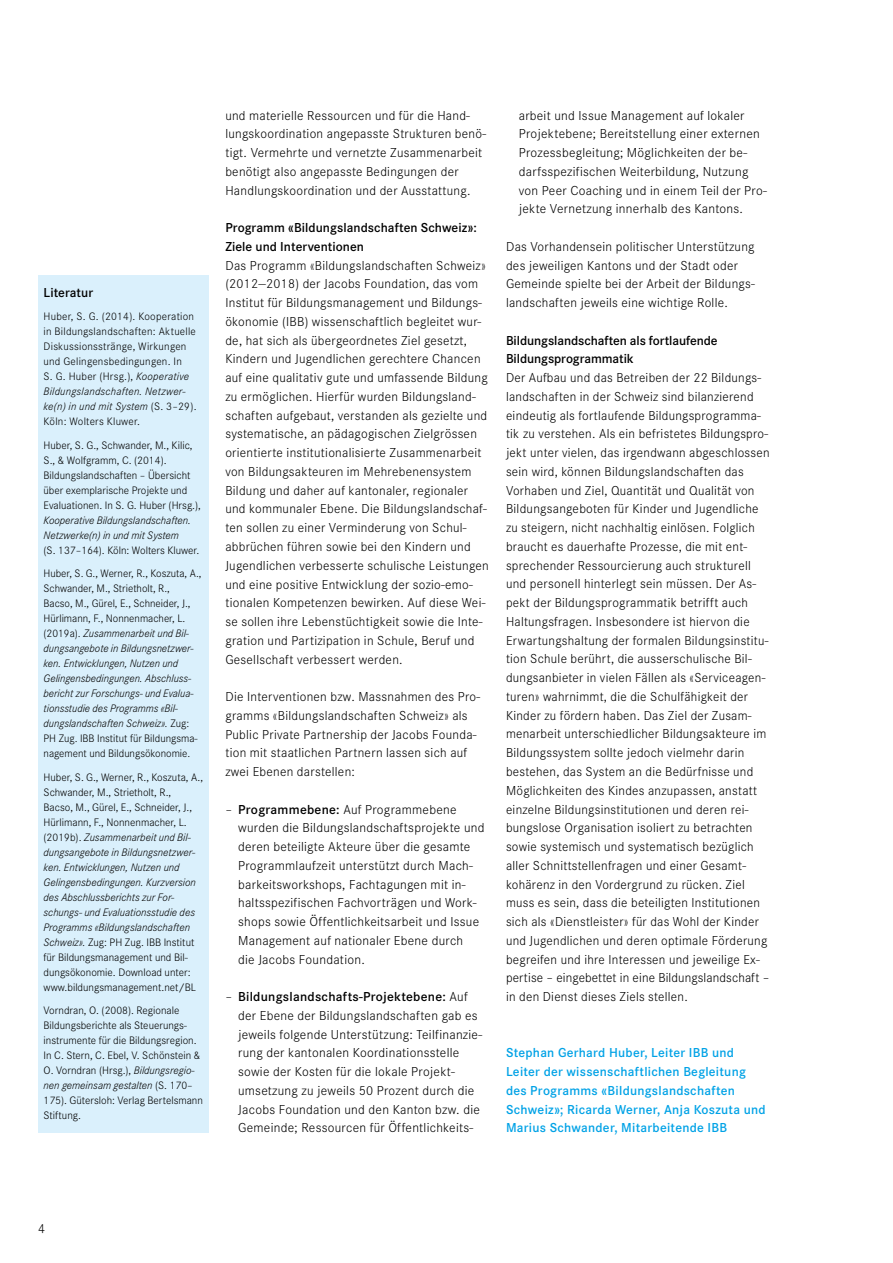
<style>
.page{position:relative;width:893px;height:1263px;background:#fff}
.page>*{position:absolute;margin:0;border:0;box-sizing:border-box;transform-origin:0 0}
.t1{font:300 13.5px/18.8px "Corporate S";letter-spacing:.02em;color:#000}
.t2{font:600 13.5px/18.8px "Corporate S";letter-spacing:.02em;color:#00a2e6}
.t3{font:600 13.5px/18.8px "Corporate S";color:#000}
.t4{font:300 11.25px/15px "Corporate S";color:#000}
.t5{font:italic 300 11.25px/15px "Corporate S";color:#000}
.t6{font:300 11.25px/15px "Corporate S";letter-spacing:.02em;color:#000}
.s1{font-style:italic}
.s2{font-style:normal}
.s3{font-weight:600}
</style>
<div class="page">
<div style="left:38px;top:275px;width:170px;height:857px;background:#daf0fc"></div>
<p class="t3" style="left:44px;top:283px;width:51px">Literatur</p>
<p class="t6" style="left:44px;top:309px;width:154px">Huber, S. G. (2014). Kooperation in Bildungslandschaften: Aktuelle<br>Diskussionsstränge, Wirkungen und Gelingensbedingungen. In<br>S. G. Huber (Hrsg.), <span class="s1">Kooperative<br>Bildungslandschaften. Netzwer&shy;ke(n) in und mit System</span> (S. 3–29).<br>Köln: Wolters Kluwer.</p>
<p class="t4" style="left:44px;top:437px;width:159px">Huber, S. G., Schwander, M., Kilic, S., &amp; Wolfgramm, C. (2014).<br>Bildungslandschaften – Übersicht über exemplarische Projekte und Evaluationen. In S. G. Huber (Hrsg.),</p>
<p class="t5" style="left:44px;top:513px;width:149px">Kooperative Bildungslandschaften.<br>Netzwerke(n) in und mit System</p>
<p class="t4" style="left:44px;top:538px;width:159px;line-height:23.5px">(S. 137–164). Köln: Wolters Kluwer.<br>Huber, S. G., Werner, R., Koszuta, A.,</p>
<p class="t5" style="left:44px;top:581px;width:156px"><span class="s2">Schwander, M., Strietholt, R., Bacso, M., Gürel, E., Schneider, J., Hürlimann, F., Nonnenmacher, L. (2019a).</span> Zusammenarbeit und Bil&shy;dungsangebote in Bildungsnetzwer&shy;ken. Entwicklungen, Nutzen und Gelingensbedingungen. Abschluss&shy;bericht zur Forschungs- und Evalua&shy;tionsstudie des Programms «Bil&shy;dungslandschaften Schweiz». <span class="s2">Zug:<br>PH Zug. IBB Institut für Bildungsma&shy;nagement und Bildungsökonomie.</span></p>
<p class="t4" style="left:44px;top:769px;width:161px">Huber, S. G., Werner, R., Koszuta, A., Schwander, M., Strietholt, R., Bacso, M., Gürel, E., Schneider, J., Hürlimann, F., Nonnenmacher, L. (2019b). <span class="s1">Zusammenarbeit und Bil&shy;dungsangebote in Bildungsnetzwer&shy;ken. Entwicklungen, Nutzen und Gelingensbedingungen. Kurzversion des Abschlussberichts zur For&shy;schungs- und Evaluationsstudie des Programms «Bildungslandschaften Schweiz».</span> Zug: PH Zug. IBB Institut für Bildungsmanagement und Bil&shy;dungsökonomie. Download unter: www.bildungsmanagement.net/BL</p>
<p class="t4" style="left:44px;top:1003px;width:161px">Vorndran, O. (2008). Regionale<br>Bildungsberichte als Steuerungs&shy;instrumente für die Bildungsregion.<br>In C. Stern, C. Ebel, V. Schönstein &amp;<br>O. Vorndran (Hrsg.), <span class="s1">Bildungsregio&shy;nen gemeinsam gestalten</span> (S. 170–<br>175). Gütersloh: Verlag Bertelsmann<br>Stiftung.</p>
<p class="t1" style="left:225px;top:105px;width:262px">und materielle Ressourcen und für die Hand&shy;lungskoordination angepasste Strukturen benö&shy;tigt. Vermehrte und vernetzte Zusammenarbeit benötigt also angepasste Bedingungen der Handlungskoordination und der Ausstattung.</p>
<p class="t3" style="left:225px;top:218px;width:253px">Programm «Bildungslandschaften Schweiz»:<br>Ziele und Interventionen</p>
<p class="t1" style="left:225px;top:255px;width:265px">Das Programm «Bildungslandschaften Schweiz» (2012—2018) der Jacobs Foundation, das vom Institut für Bildungsmanagement und Bildungs&shy;ökonomie (IBB) wissenschaftlich begleitet wur&shy;de, hat sich als übergeordnetes Ziel gesetzt, Kindern und Jugendlichen gerechtere Chancen auf eine qualitativ gute und umfassende Bildung zu ermöglichen. Hierfür wurden Bildungsland&shy;schaften aufgebaut, verstanden als gezielte und systematische, an pädagogischen Zielgrössen orientierte institutionalisierte Zusammenarbeit von Bildungsakteuren im Mehrebenensystem Bildung und daher auf kantonaler, regionaler und kommunaler Ebene. Die Bildungslandschaf&shy;ten sollen zu einer Verminderung von Schul&shy;abbrüchen führen sowie bei den Kindern und Jugendlichen verbesserte schulische Leistungen und eine positive Entwicklung der sozio-emo&shy;tionalen Kompetenzen bewirken. Auf diese Wei&shy;se sollen ihre Lebenstüchtigkeit sowie die Inte&shy;gration und Partizipation in Schule, Beruf und Gesellschaft verbessert werden.</p>
<p class="t1" style="left:225px;top:687px;width:256px">Die Interventionen bzw. Massnahmen des Pro&shy;gramms «Bildungslandschaften Schweiz» als Public Private Partnership der Jacobs Founda&shy;tion mit staatlichen Partnern lassen sich auf zwei Ebenen darstellen:</p>
<p class="t1" style="left:238px;top:799px;width:248px;text-indent:-13px">– <span class="s3">Programmebene:</span> Auf Programmebene wurden die Bildungslandschaftsprojekte und deren beteiligte Akteure über die gesamte Programmlaufzeit unterstützt durch Mach&shy;barkeitsworkshops, Fachtagungen mit in&shy;haltsspezifischen Fachvorträgen und Work&shy;shops sowie Öffentlichkeitsarbeit und Issue Management auf nationaler Ebene durch<br>die Jacobs Foundation.</p>
<p class="t1" style="left:238px;top:987px;width:246px;text-indent:-13px">– <span class="s3">Bildungslandschafts-Projektebene:</span> Auf der Ebene der Bildungslandschaften gab es jeweils folgende Unterstützung: Teilfinanzie&shy;rung der kantonalen Koordinationsstelle sowie der Kosten für die lokale Projekt&shy;umsetzung zu jeweils 50 Prozent durch die Jacobs Foundation und den Kanton bzw. die Gemeinde; Ressourcen für Öffentlichkeits-</p>
<p class="t1" style="left:519px;top:105px;width:250px">arbeit und Issue Management auf lokaler Projektebene; Bereitstellung einer externen Prozessbegleitung; Möglichkeiten der be&shy;darfsspezifischen Weiterbildung, Nutzung von Peer Coaching und in einem Teil der Pro&shy;jekte Vernetzung innerhalb des Kantons.</p>
<p class="t1" style="left:506px;top:237px;width:250px">Das Vorhandensein politischer Unterstützung des jeweiligen Kantons und der Stadt oder Gemeinde spielte bei der Arbeit der Bildungs&shy;landschaften jeweils eine wichtige Rolle.</p>
<p class="t3" style="left:506px;top:330px;width:213px">Bildungslandschaften als fortlaufende<br>Bildungsprogrammatik</p>
<p class="t1" style="left:506px;top:368px;width:265px">Der Aufbau und das Betreiben der 22 Bildungs&shy;landschaften in der Schweiz sind bilanzierend eindeutig als fortlaufende Bildungsprogramma&shy;tik zu verstehen. Als ein befristetes Bildungspro&shy;jekt unter vielen, das irgendwann abgeschlossen sein wird, können Bildungslandschaften das Vorhaben und Ziel, Quantität und Qualität von Bildungsangeboten für Kinder und Jugendliche zu steigern, nicht nachhaltig einlösen. Folglich braucht es dauerhafte Prozesse, die mit ent&shy;sprechender Ressourcierung auch strukturell und personell hinterlegt sein müssen. Der As&shy;pekt der Bildungsprogrammatik betrifft auch Haltungsfragen. Insbesondere ist hiervon die Erwartungshaltung der formalen Bildungsinstitu&shy;tion Schule berührt, die ausserschulische Bil&shy;dungsanbieter in vielen Fällen als «Serviceagen&shy;turen» wahrnimmt, die die Schulfähigkeit der Kinder zu fördern haben. Das Ziel der Zusam&shy;menarbeit unterschiedlicher Bildungsakteure im Bildungssystem sollte jedoch vielmehr darin bestehen, das System an die Bedürfnisse und Möglichkeiten des Kindes anzupassen, anstatt einzelne Bildungsinstitutionen und deren rei&shy;bungslose Organisation isoliert zu betrachten sowie systemisch und systematisch bezüglich aller Schnittstellenfragen und einer Gesamt&shy;kohärenz in den Vordergrund zu rücken. Ziel muss es sein, dass die beteiligten Institutionen sich als «Dienstleister» für das Wohl der Kinder und Jugendlichen und deren optimale Förderung begreifen und ihre Interessen und jeweilige Ex&shy;pertise – eingebettet in eine Bildungslandschaft – in den Dienst dieses Ziels stellen.</p>
<p class="t2" style="left:506px;top:1043px;width:261px">Stephan Gerhard Huber, Leiter IBB und Leiter der wissenschaftlichen Begleitung des Programms «Bildungslandschaften Schweiz»; Ricarda Werner, Anja Koszuta und Marius Schwander, Mitarbeitende IBB</p>
<p class="t1" style="left:38px;top:1219px;width:9px">4</p>
</div>
